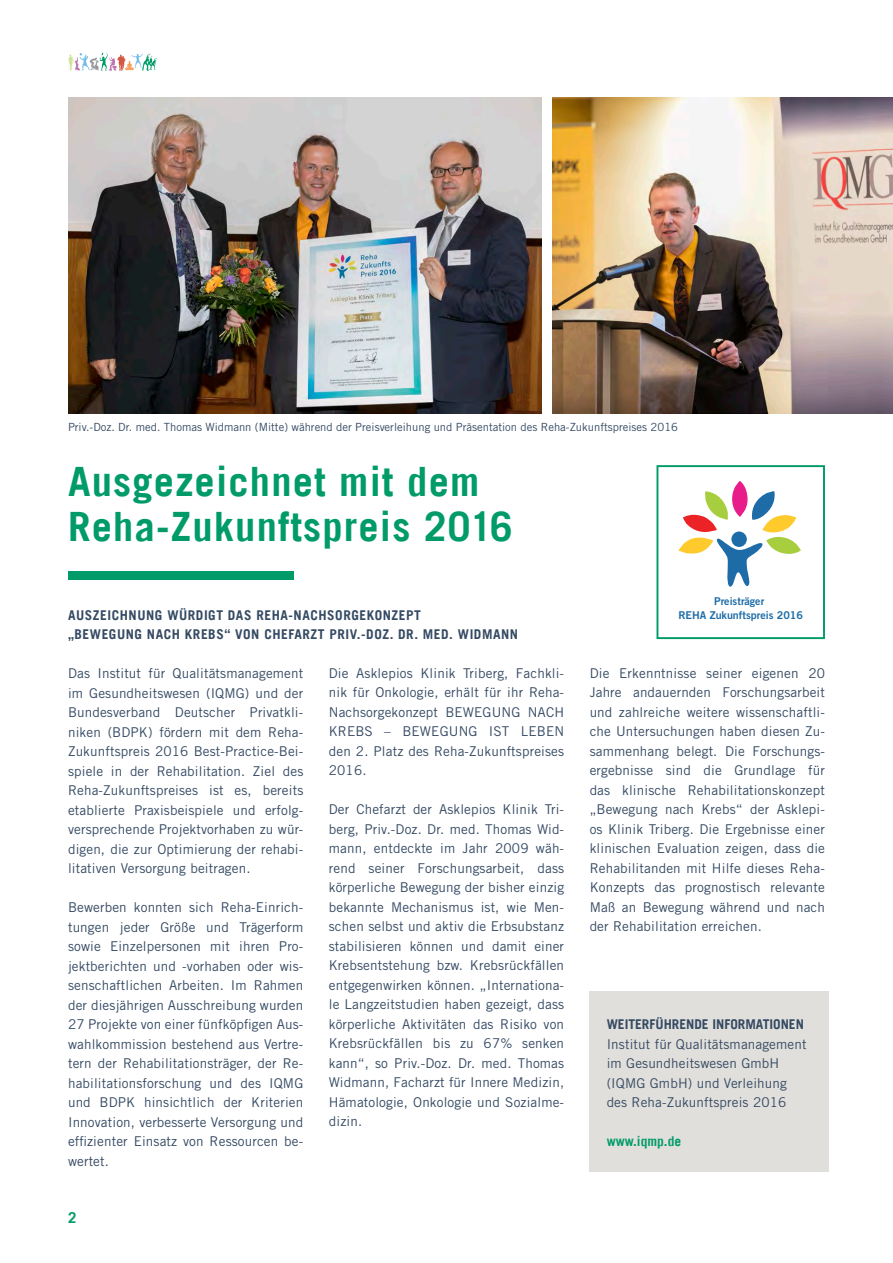
<style>
.page{position:relative;width:893px;height:1263px;background:#fff}
.page>*{position:absolute;margin:0;border:0;box-sizing:border-box;transform-origin:0 0}
.t1{font:700 40.5px "Trade Gothic LT Std";letter-spacing:.03em;color:#009b69}
.t2{font:700 15px "Trade Gothic LT Std";color:#009b69}
.t3{font:13.5px/19.5px "Trade Gothic LT Pro";letter-spacing:.01em;color:#354a63;text-align:justify}
.t4{font:700 13.5px "Trade Gothic LT Std";letter-spacing:.04em;color:#354a63}
.t5{font:700 13.5px "Trade Gothic LT Std";color:#354a63}
.t6{font:700 13.5px "Trade Gothic LT Std";color:#009b69}
.t7{font:11.25px "Trade Gothic LT Pro";color:#354a63}
.t8{font:10.8px "Trade Gothic Bold Two";color:#1d6ca8}
</style>
<div class="page">
<img style="left:68px;top:98px;width:473px;height:315px">
<div style="left:68px;top:571px;width:225px;height:9px;background:#009b69"></div>
<svg style="left:679px;top:481px;width:122px;height:106px"></svg>
<div style="left:731px;top:531px;width:16px;height:16px;background:#1d6ca8;border-radius:50%"></div>
<div style="left:656px;top:465px;width:169px;height:174px;border:2px solid #009b69"></div>
<img style="left:553px;top:98px;width:340px;height:315px">
<div style="left:590px;top:991px;width:239px;height:181px;background:#e1dfdb"></div>
<svg style="left:68px;top:53px;width:89px;height:18px"></svg>
<p class="t7" style="left:68px;top:420px;width:612px">Priv.-Doz. Dr. med. Thomas Widmann (Mitte) während der Preisverleihung und Präsentation des Reha-Zukunftspreises 2016</p>
<p class="t1" style="left:68px;top:457px;width:413px">Ausgezeichnet mit dem</p>
<p class="t1" style="left:68px;top:502px;width:446px">Reha-Zukunftspreis 2016</p>
<p class="t4" style="left:68px;top:606px;width:354px">AUSZEICHNUNG WÜRDIGT DAS REHA-NACHSORGEKONZEPT</p>
<p class="t4" style="left:68px;top:626px;width:452px">„BEWEGUNG NACH KREBS“ VON CHEFARZT PRIV.-DOZ. DR. MED. WIDMANN</p>
<p class="t3" style="left:68px;top:663px;width:237px">Das Institut für Qualitätsmanagement im Gesundheitswesen (IQMG) und der Bundesverband Deutscher Privatkli&shy;niken (BDPK) fördern mit dem Reha-Zukunftspreis 2016 Best-Practice-Bei&shy;spiele in der Rehabilitation. Ziel des Reha-Zukunftspreises ist es, bereits etablierte Praxisbeispiele und erfolg&shy;versprechende Projektvorhaben zu wür&shy;digen, die zur Optimierung der rehabi&shy;litativen Versorgung beitragen.</p>
<p class="t3" style="left:68px;top:897px;width:237px">Bewerben konnten sich Reha-Einrich&shy;tungen jeder Größe und Trägerform sowie Einzelpersonen mit ihren Pro&shy;jektberichten und -vorhaben oder wis&shy;senschaftlichen Arbeiten. Im Rahmen der diesjährigen Ausschreibung wurden 27 Projekte von einer fünfköpfigen Aus&shy;wahlkommission bestehend aus Vertre&shy;tern der Rehabilitationsträger, der Re&shy;habilitationsforschung und des IQMG und BDPK hinsichtlich der Kriterien Innovation, verbesserte Versorgung und effizienter Einsatz von Ressourcen be&shy;wertet.</p>
<p class="t2" style="left:68px;top:1208px;width:10px">2</p>
<p class="t3" style="left:329px;top:663px;width:237px">Die Asklepios Klinik Triberg, Fachkli&shy;nik für Onkologie, erhält für ihr Reha-Nachsorgekonzept BEWEGUNG NACH KREBS – BEWEGUNG IST LEBEN den 2. Platz des Reha-Zukunftspreises 2016.</p>
<p class="t3" style="left:329px;top:800px;width:237px">Der Chefarzt der Asklepios Klinik Tri&shy;berg, Priv.-Doz. Dr. med. Thomas Wid&shy;mann, entdeckte im Jahr 2009 wäh&shy;rend seiner Forschungsarbeit, dass körperliche Bewegung der bisher einzig</p>
<p class="t3" style="left:329px;top:897px;width:237px">bekannte Mechanismus ist, wie Men&shy;schen selbst und aktiv die Erbsubstanz stabilisieren können und damit einer Krebsentstehung bzw. Krebsrückfällen entgegenwirken können. „Internationa&shy;le Langzeitstudien haben gezeigt, dass körperliche Aktivitäten das Risiko von Krebsrückfällen bis zu 67% senken kann“, so Priv.-Doz. Dr. med. Thomas Widmann, Facharzt für Innere Medizin, Hämatologie, Onkologie und Sozialme&shy;dizin.</p>
<p class="t8" style="left:714px;top:594px;width:52px">Preisträger</p>
<p class="t8" style="left:678px;top:608px;width:126px">REHA Zukunftspreis 2016</p>
<p class="t3" style="left:590px;top:663px;width:237px">Die Erkenntnisse seiner eigenen 20<br>Jahre andauernden Forschungsarbeit und zahlreiche weitere wissenschaftli&shy;che Untersuchungen haben diesen Zu&shy;sammenhang belegt. Die Forschungs&shy;ergebnisse sind die Grundlage für das klinische Rehabilitationskonzept „Bewegung nach Krebs“ der Asklepi&shy;os Klinik Triberg. Die Ergebnisse einer klinischen Evaluation zeigen, dass die Rehabilitanden mit Hilfe dieses Reha-Konzepts das prognostisch relevante Maß an Bewegung während und nach der Rehabilitation erreichen.</p>
<p class="t5" style="left:607px;top:1016px;width:199px">WEITERFÜHRENDE INFORMATIONEN</p>
<p class="t3" style="left:607px;top:1034px;width:201px;text-align:left">Institut für Qualitätsmanagement im Gesundheitswesen GmbH (IQMG GmbH) und Verleihung</p>
<p class="t3" style="left:607px;top:1092px;width:181px">des Reha-Zukunftspreis 2016</p>
<p class="t6" style="left:607px;top:1133px;width:76px">www.iqmp.de</p>
</div>
